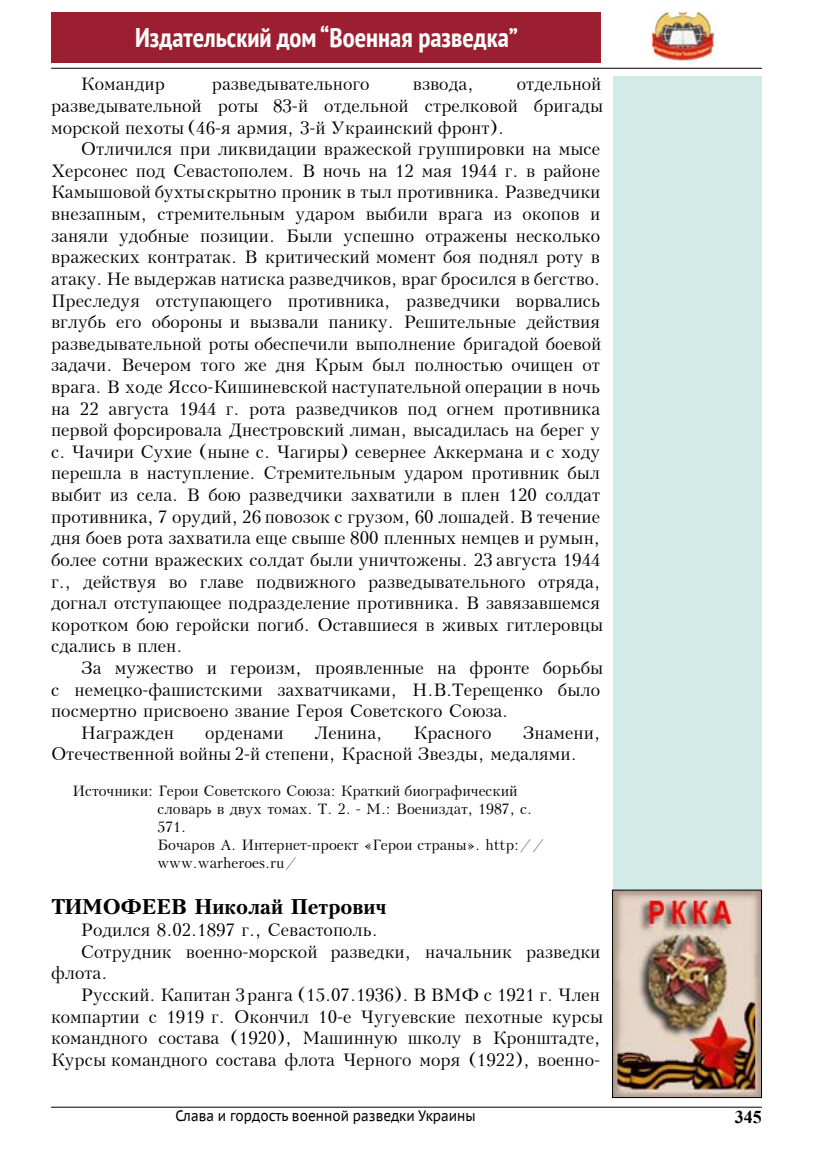
<style>
.page{position:relative;width:813px;height:1149px;background:#fff}
.page>*{position:absolute;margin:0;border:0;box-sizing:border-box;transform-origin:0 0}
.t1{font:700 condensed 27px "PT Sans";color:#fff}
.t2{font:700 21px "Peterburg";color:#000}
.t3{font:18px/21.6px "Peterburg";color:#000}
.t4{font:700 18px "Times New Roman";color:#000}
.t5{font:15px/18px "Peterburg";color:#000}
.t6{font:15px "PT Sans Caption";color:#000;scale:.88 1}
</style>
<div class="page">
<div style="left:612px;top:77px;width:149px;height:1020px;background:#d2ebe6"></div>
<hr style="left:51px;top:1106px;width:710px;height:1px;background:#000">
<div style="left:51px;top:13px;width:549px;height:50px;background:#9c1f31"></div>
<img style="left:652px;top:13px;width:64px;height:50px">
<hr style="left:51px;top:68px;width:710px;height:1px;background:#000">
<img style="left:614px;top:891px;width:145px;height:204px">
<h1 class="t1" style="left:135px;top:20px;width:384px">Издательский дом “Военная разведка”</h1>
<p class="t3" style="left:81px;top:73px;width:86px">Командир</p>
<p class="t3" style="left:212px;top:73px;width:159px">разведывательного</p>
<p class="t3" style="left:412px;top:73px;width:62px">взвода,</p>
<p class="t3" style="left:51px;top:73px;width:553px;text-align:justify;text-indent:465px">отдельной разведывательной роты 83-й отдельной стрелковой бригады морской пехоты (46-я армия, 3-й Украинский фронт).</p>
<p class="t3" style="left:51px;top:138px;width:553px;text-indent:30px">Отличился при ликвидации вражеской группировки на мысе Херсонес под Севастополем. В ночь на 12 мая 1944 г. в районе Камышовой бухты скрытно проник в тыл противника. Разведчики внезапным, стремительным ударом выбили врага из окопов и заняли удобные позиции. Были успешно отражены несколько вражеских контратак. В критический момент боя поднял роту в атаку. Не выдержав натиска разведчиков, враг бросился в бегство.<br>Преследуя отступающего противника, разведчики ворвались вглубь его обороны и вызвали панику. Решительные действия разведывательной роты обеспечили выполнение бригадой боевой задачи. Вечером того же дня Крым был полностью очищен от врага. В ходе Яссо-Кишиневской наступательной операции в ночь на 22 августа 1944 г. рота разведчиков под огнем противника первой форсировала Днестровский лиман, высадилась на берег у с. Чачири Сухие (ныне с. Чагиры) севернее Аккермана и с ходу перешла в наступление. Стремительным ударом противник был выбит из села. В бою разведчики захватили в плен 120 солдат противника, 7 орудий, 26 повозок с грузом, 60 лошадей. В течение дня боев рота захватила еще свыше 800 пленных немцев и румын, более сотни вражеских солдат были уничтожены. 23 августа 1944 г., действуя во главе подвижного разведывательного отряда, догнал отступающее подразделение противника. В завязавшемся коротком бою геройски погиб. Оставшиеся в живых гитлеровцы сдались в плен.</p>
<p class="t3" style="left:81px;top:657px;width:523px">За мужество и героизм, проявленные на фронте борьбы</p>
<p class="t3" style="left:51px;top:678px;width:550px">с немецко-фашистскими захватчиками, Н.В.Терещенко было</p>
<p class="t3" style="left:51px;top:700px;width:458px">посмертно присвоено звание Героя Советского Союза.</p>
<p class="t3" style="left:81px;top:721px;width:94px">Награжден</p>
<p class="t3" style="left:205px;top:721px;width:80px">орденами</p>
<p class="t3" style="left:314px;top:721px;width:69px">Ленина,</p>
<p class="t3" style="left:413px;top:721px;width:79px">Красного</p>
<p class="t3" style="left:51px;top:721px;width:550px;text-indent:471px">Знамени,<br>Отечественной войны 2-й степени, Красной Звезды, медалями.</p>
<p class="t5" style="left:157px;top:781px;width:388px;text-indent:-85px">Источники: Герои Советского Союза: Краткий биографический словарь в двух томах. Т. 2. - М.: Воениздат, 1987, с.<br>571.<br>Бочаров А. Интернет-проект «Герои страны». http:// www.warheroes.ru/</p>
<p class="t2" style="left:51px;top:894px;width:336px">ТИМОФЕЕВ Николай Петрович</p>
<p class="t3" style="left:81px;top:918px;width:298px">Родился 8.02.1897 г., Севастополь.</p>
<p class="t3" style="left:81px;top:940px;width:521px">Сотрудник военно-морской разведки, начальник разведки</p>
<p class="t3" style="left:51px;top:962px;width:58px">флота.</p>
<p class="t3" style="left:81px;top:983px;width:520px">Русский. Капитан 3 ранга (15.07.1936). В ВМФ с 1921 г. Член</p>
<p class="t3" style="left:51px;top:1005px;width:553px">компартии с 1919 г. Окончил 10-е Чугуевские пехотные курсы</p>
<p class="t3" style="left:51px;top:1026px;width:550px">командного состава (1920), Машинную школу в Кронштадте,</p>
<p class="t3" style="left:51px;top:1048px;width:550px">Курсы командного состава флота Черного моря (1922), военно-</p>
<p class="t6" style="left:175px;top:1105px;width:342px">Слава и гордость военной разведки Украины</p>
<p class="t4" style="left:734px;top:1103px;width:28px">345</p>
</div>
